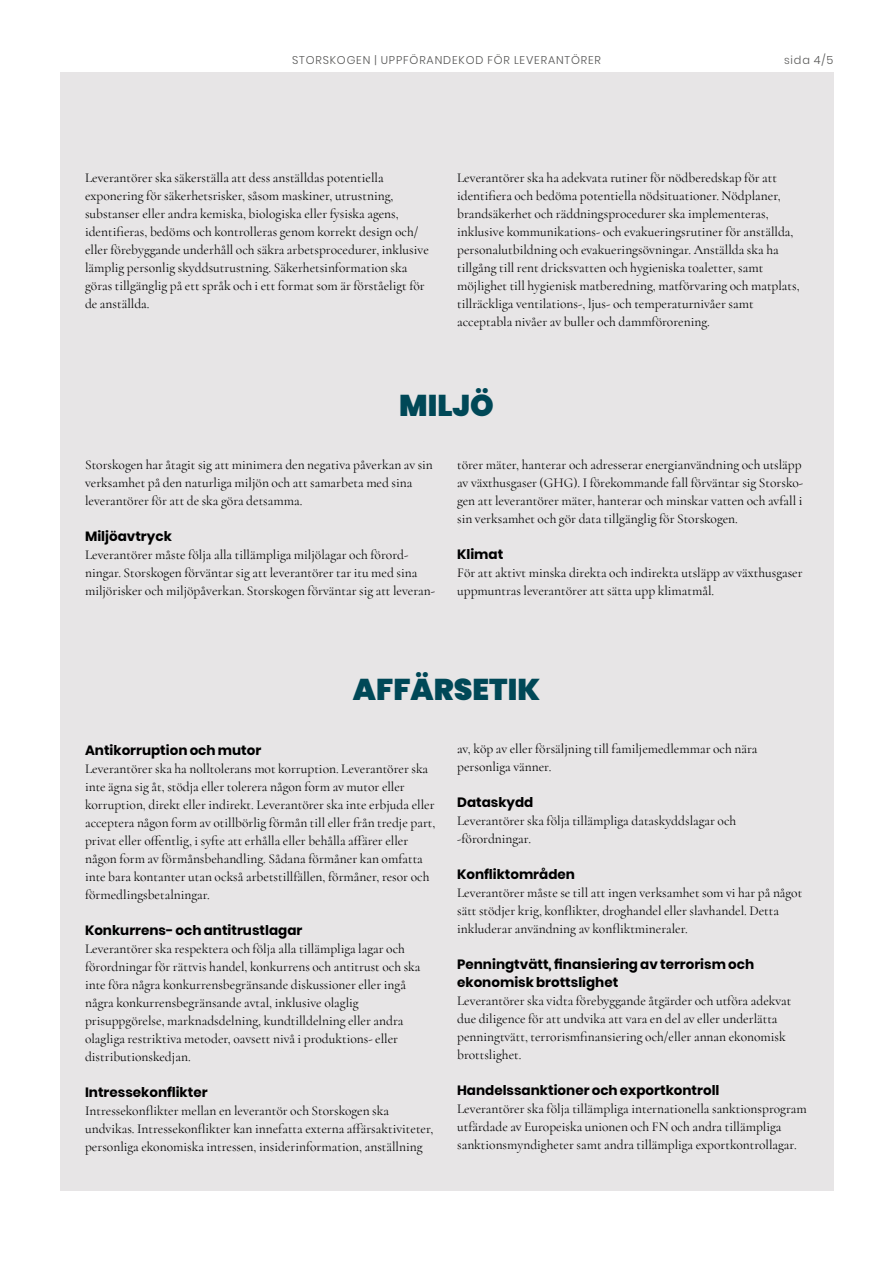
<style>
.page{position:relative;width:893px;height:1263px;background:#fff}
.page>*{position:absolute;margin:0;border:0;box-sizing:border-box;transform-origin:0 0}
.t1{font:900 30px "Poppins";color:#004857}
.t2{font:13.5px/18px "Cormorant";color:#000}
.t3{font:700 13.5px/18px "Poppins";color:#000}
.t4{font:300 11.25px "Poppins";letter-spacing:.075em;color:#565655}
</style>
<div class="page">
<div style="left:60px;top:72px;width:773px;height:1119px;background:#e7e5e6"></div>
<p class="t4" style="left:292px;top:53px;width:310px">STORSKOGEN | UPPFÖRANDEKOD FÖR LEVERANTÖRER</p>
<p class="t4" style="left:784px;top:53px;width:51px">sida 4/5</p>
<p class="t2" style="left:85px;top:169px;width:345px">Leverantörer ska säkerställa att dess anställdas potentiella exponering för säkerhetsrisker, såsom maskiner, utrustning, substanser eller andra kemiska, biologiska eller fysiska agens, identifieras, bedöms och kontrolleras genom korrekt design och/ eller förebyggande underhåll och säkra arbetsprocedurer, inklusive lämplig personlig skyddsutrustning. Säkerhetsinformation ska göras tillgänglig på ett språk och i ett format som är förståeligt för de anställda.</p>
<p class="t2" style="left:457px;top:169px;width:344px">Leverantörer ska ha adekvata rutiner för nödberedskap för att identifiera och bedöma potentiella nödsituationer. Nödplaner, brandsäkerhet och räddningsprocedurer ska implementeras, inklusive kommunikations- och evakueringsrutiner för anställda, personalutbildning och evakueringsövningar. Anställda ska ha tillgång till rent dricksvatten och hygieniska toaletter, samt möjlighet till hygienisk matberedning, matförvaring och matplats, tillräckliga ventilations-, ljus- och temperaturnivåer samt acceptabla nivåer av buller och dammförorening.</p>
<h1 class="t1" style="left:399px;top:388px;width:96px">MILJÖ</h1>
<p class="t2" style="left:85px;top:455px;width:349px">Storskogen har åtagit sig att minimera den negativa påverkan av sin verksamhet på den naturliga miljön och att samarbeta med sina leverantörer för att de ska göra detsamma.</p>
<p class="t3" style="left:85px;top:527px;width:88px">Miljöavtryck</p>
<p class="t2" style="left:85px;top:545px;width:352px">Leverantörer måste följa alla tillämpliga miljölagar och förord&shy;ningar. Storskogen förväntar sig att leverantörer tar itu med sina miljörisker och miljöpåverkan. Storskogen förväntar sig att leveran-</p>
<p class="t2" style="left:457px;top:455px;width:348px;text-align:justify">törer mäter, hanterar och adresserar energianvändning och utsläpp av växthusgaser (GHG). I förekommande fall förväntar sig Storsko&shy;gen att leverantörer mäter, hanterar och minskar vatten och avfall i sin verksamhet och gör data tillgänglig för Storskogen.</p>
<p class="t3" style="left:457px;top:545px;width:48px">Klimat</p>
<p class="t2" style="left:457px;top:563px;width:347px">För att aktivt minska direkta och indirekta utsläpp av växthusgaser uppmuntras leverantörer att sätta upp klimatmål.</p>
<h1 class="t1" style="left:353px;top:672px;width:189px">AFFÄRSETIK</h1>
<p class="t3" style="left:85px;top:741px;width:178px">Antikorruption och mutor</p>
<p class="t2" style="left:85px;top:759px;width:352px">Leverantörer ska ha nolltolerans mot korruption. Leverantörer ska inte ägna sig åt, stödja eller tolerera någon form av mutor eller korruption, direkt eller indirekt. Leverantörer ska inte erbjuda eller acceptera någon form av otillbörlig förmån till eller från tredje part, privat eller offentlig, i syfte att erhålla eller behålla affärer eller någon form av förmånsbehandling. Sådana förmåner kan omfatta inte bara kontanter utan också arbetstillfällen, förmåner, resor och förmedlingsbetalningar.</p>
<p class="t3" style="left:85px;top:921px;width:219px">Konkurrens- och antitrustlagar</p>
<p class="t2" style="left:85px;top:939px;width:337px">Leverantörer ska respektera och följa alla tillämpliga lagar och förordningar för rättvis handel, konkurrens och antitrust och ska inte föra några konkurrensbegränsande diskussioner eller ingå några konkurrensbegränsande avtal, inklusive olaglig prisuppgörelse, marknadsdelning, kundtilldelning eller andra olagliga restriktiva metoder, oavsett nivå i produktions- eller distributionskedjan.</p>
<p class="t3" style="left:85px;top:1083px;width:124px">Intressekonflikter</p>
<p class="t2" style="left:85px;top:1101px;width:350px">Intressekonflikter mellan en leverantör och Storskogen ska undvikas. Intressekonflikter kan innefatta externa affärsaktiviteter, personliga ekonomiska intressen, insiderinformation, anställning</p>
<p class="t2" style="left:457px;top:739px;width:302px">av, köp av eller försäljning till familjemedlemmar och nära personliga vänner.</p>
<p class="t3" style="left:457px;top:793px;width:78px">Dataskydd</p>
<p class="t2" style="left:457px;top:811px;width:281px">Leverantörer ska följa tillämpliga dataskyddslagar och -förordningar.</p>
<p class="t3" style="left:457px;top:865px;width:119px">Konfliktområden</p>
<p class="t2" style="left:457px;top:883px;width:347px">Leverantörer måste se till att ingen verksamhet som vi har på något sätt stödjer krig, konflikter, droghandel eller slavhandel. Detta inkluderar användning av konfliktmineraler.</p>
<p class="t3" style="left:457px;top:955px;width:299px">Penningtvätt, finansiering av terrorism och ekonomisk brottslighet</p>
<p class="t2" style="left:457px;top:991px;width:336px">Leverantörer ska vidta förebyggande åtgärder och utföra adekvat due diligence för att undvika att vara en del av eller underlätta penningtvätt, terrorismfinansiering och/eller annan ekonomisk brottslighet.</p>
<p class="t3" style="left:457px;top:1081px;width:264px">Handelssanktioner och exportkontroll</p>
<p class="t2" style="left:457px;top:1099px;width:351px">Leverantörer ska följa tillämpliga internationella sanktionsprogram utfärdade av Europeiska unionen och FN och andra tillämpliga sanktionsmyndigheter samt andra tillämpliga exportkontrollagar.</p>
</div>
